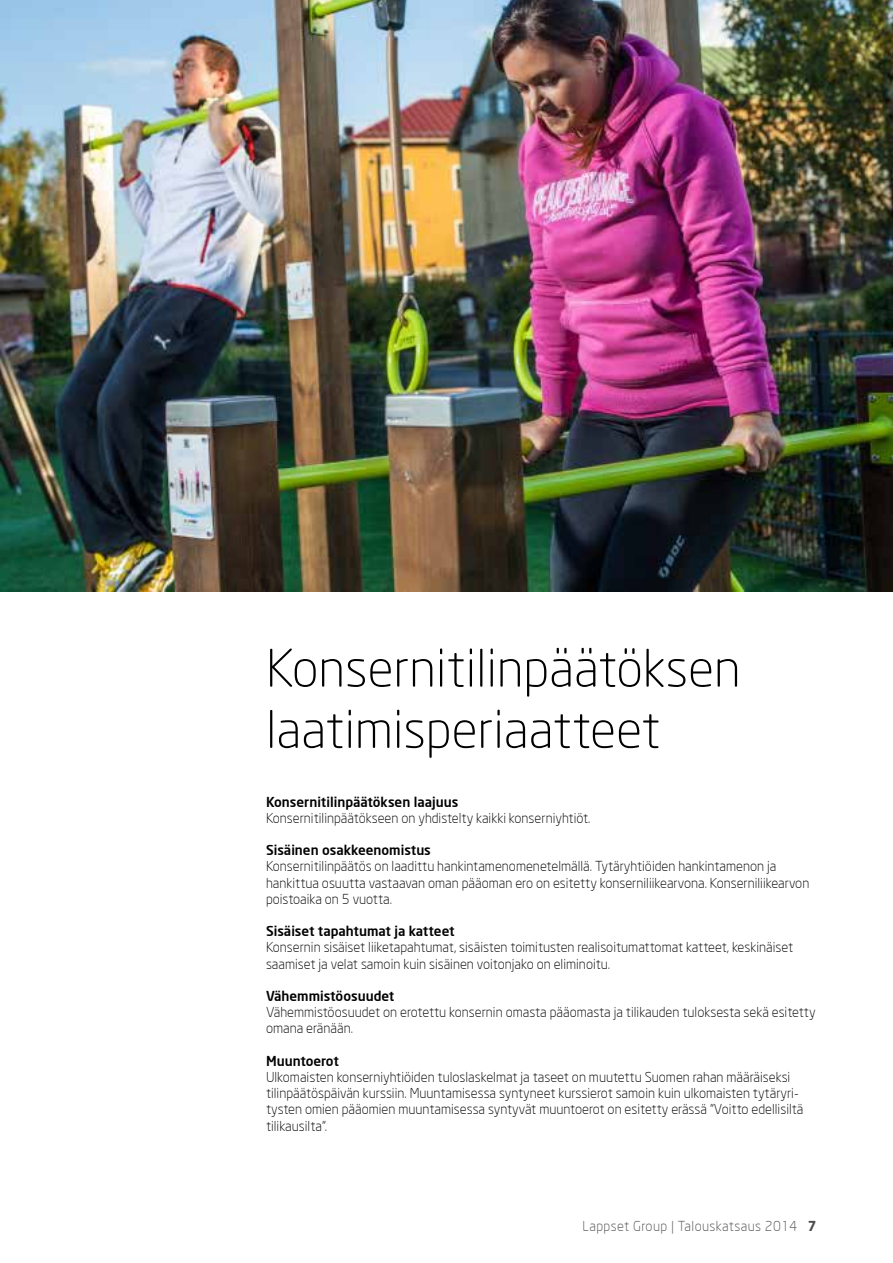
<style>
.page{position:relative;width:893px;height:1263px;background:#fff}
.page>*{position:absolute;margin:0;border:0;box-sizing:border-box;transform-origin:0 0}
.t1{font:300 51px/61.2px "Neo Sans";color:#000}
.t2{font:300 13.5px/16.2px "Neo Sans";color:#000}
.t3{font:500 13.5px "Neo Sans";color:#000}
.t4{font:300 13.5px "Neo Sans";letter-spacing:.03em;color:#4d4d4f}
.s1{font-weight:700}
</style>
<div class="page">
<img style="left:0;top:0;width:893px;height:591px">
<h1 class="t1" style="left:266px;top:637px;width:476px">Konsernitilinpäätöksen laatimisperiaatteet</h1>
<p class="t3" style="left:266px;top:793px;width:194px">Konsernitilinpäätöksen laajuus</p>
<p class="t2" style="left:266px;top:810px;width:326px">Konsernitilinpäätökseen on yhdistelty kaikki konserniyhtiöt.</p>
<p class="t3" style="left:266px;top:842px;width:166px">Sisäinen osakkeenomistus</p>
<p class="t2" style="left:266px;top:858px;width:545px">Konsernitilinpäätös on laadittu hankintamenomenetelmällä. Tytäryhtiöiden hankintamenon ja hankittua osuutta vastaavan oman pääoman ero on esitetty konserniliikearvona. Konserniliikearvon poistoaika on 5 vuotta.</p>
<p class="t3" style="left:266px;top:923px;width:190px">Sisäiset tapahtumat ja katteet</p>
<p class="t2" style="left:266px;top:939px;width:529px">Konsernin sisäiset liiketapahtumat, sisäisten toimitusten realisoitumattomat katteet, keskinäiset saamiset ja velat samoin kuin sisäinen voitonjako on eliminoitu.</p>
<p class="t3" style="left:266px;top:987px;width:130px">Vähemmistöosuudet</p>
<p class="t2" style="left:266px;top:1004px;width:551px">Vähemmistöosuudet on erotettu konsernin omasta pääomasta ja tilikauden tuloksesta sekä esitetty omana eränään.</p>
<p class="t3" style="left:266px;top:1052px;width:74px">Muuntoerot</p>
<p class="t2" style="left:266px;top:1069px;width:539px">Ulkomaisten konserniyhtiöiden tuloslaskelmat ja taseet on muutettu Suomen rahan määräiseksi tilinpäätöspäivän kurssiin. Muuntamisessa syntyneet kurssierot samoin kuin ulkomaisten tytäryri&shy;tysten omien pääomien muuntamisessa syntyvät muuntoerot on esitetty erässä ”Voitto edellisiltä tilikausilta”.</p>
<p class="t4" style="left:582px;top:1218px;width:235px">Lappset Group | Talouskatsaus 2014 <span class="s1">7</span></p>
</div>
